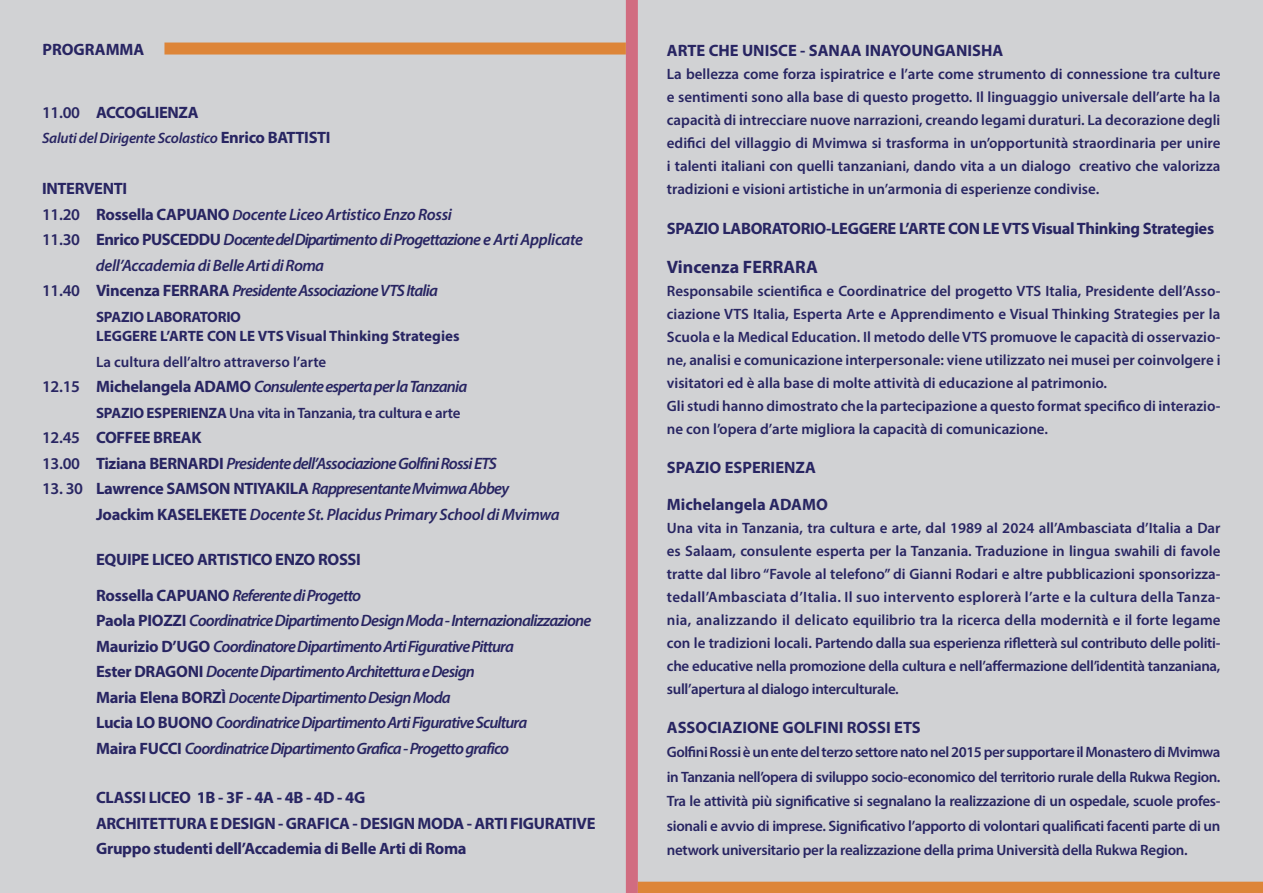
<style>
.page{position:relative;width:1263px;height:893px;background:#d1d2d4}
.page>*{position:absolute;margin:0;border:0;box-sizing:border-box;transform-origin:0 0}
.t1{font:700 18px "Myriad Pro";color:#282562}
.t2{font:italic 600 16.5px "Myriad Pro";letter-spacing:-.05em;color:#282562}
.t3{font:700 16.5px "Myriad Pro";letter-spacing:-.02em;color:#282562}
.t4{font:italic 600 16.5px "Myriad Pro";letter-spacing:-.02em;color:#282562}
.t5{font:700 16.5px "Myriad Pro";color:#282562}
.t6{font:600 15px/23px "Myriad Pro";color:#282562;text-align:justify}
.t7{font:600 15px "Myriad Pro";letter-spacing:-.02em;color:#282562}
.t8{font:700 15px "Myriad Pro";color:#282562}
.t9{font:italic 600 15px "Myriad Pro";letter-spacing:-.02em;color:#282562}
.t10{font:700 15px "Myriad Pro";letter-spacing:-.02em;color:#282562}
.s1{font-weight:600}
.s2{font-weight:700;font-style:normal;font-size:16.5px}
.s3{font-style:normal}
.s4{font-weight:700;font-style:normal}
.s5{font-size:15px}
.s6{font-weight:700}
</style>
<div class="page">
<div style="left:626px;top:0;width:12px;height:893px;background:#d16c80"></div>
<div style="left:164px;top:43px;width:462px;height:12px;background:#dd8538"></div>
<div style="left:638px;top:882px;width:625px;height:11px;background:#dd8538"></div>
<p class="t5" style="left:43px;top:39px;width:103px">PROGRAMMA</p>
<p class="t3" style="left:42px;top:101px;width:158px"><span class="s1">11.00</span> ACCOGLIENZA</p>
<p class="t9" style="left:42px;top:129px;width:290px">Saluti del Dirigente Scolastico <span class="s2">Enrico BATTISTI</span></p>
<p class="t3" style="left:42px;top:178px;width:87px">INTERVENTI</p>
<p class="t4" style="left:42px;top:204px;width:411px"><span class="s3">11.20</span> <span class="s4">Rossella CAPUANO</span> <span class="s5">D</span>ocente Liceo Artistico Enzo Rossi</p>
<p class="t2" style="left:42px;top:229px;width:543px"><span class="s3">11.30</span> <span class="s4">Enrico PUSCEDDU</span> Docente del Dipartimento di Progettazione e Arti Applicate</p>
<p class="t4" style="left:96px;top:255px;width:230px">dell’Accademia di Belle Arti di Roma</p>
<p class="t2" style="left:42px;top:280px;width:397px"><span class="s3">11.40</span> <span class="s4">Vincenza FERRARA</span> Presidente Associazione VTS Italia</p>
<p class="t10" style="left:96px;top:307px;width:146px">SPAZIO LABORATORIO</p>
<p class="t8" style="left:96px;top:326px;width:365px">LEGGERE L’ARTE CON LE VTS Visual Thinking Strategies</p>
<p class="t6" style="left:96px;top:350px;width:232px">La cultura dell’altro attraverso l’arte</p>
<p class="t2" style="left:42px;top:376px;width:427px"><span class="s3">12.15</span> <span class="s4">Michelangela ADAMO</span> Consulente esperta per la Tanzania</p>
<p class="t7" style="left:96px;top:403px;width:366px"><span class="s6">SPAZIO ESPERIENZA</span> Una vita in Tanzania, tra cultura e arte</p>
<p class="t3" style="left:42px;top:427px;width:161px"><span class="s1">12.45</span> COFFEE BREAK</p>
<p class="t2" style="left:42px;top:453px;width:456px"><span class="s3">13.00</span> <span class="s4">Tiziana BERNARDI</span> Presidente dell’Associazione Golfini Rossi ETS</p>
<p class="t2" style="left:42px;top:478px;width:469px"><span class="s3">13. 30</span> <span class="s4">Lawrence SAMSON NTIYAKILA</span> Rappresentante Mvimwa Abbey</p>
<p class="t4" style="left:96px;top:504px;width:465px"><span class="s4">Joackim KASELEKETE</span> Docente St. Placidus Primary School di Mvimwa</p>
<p class="t3" style="left:96px;top:548px;width:266px">EQUIPE LICEO ARTISTICO ENZO ROSSI</p>
<p class="t2" style="left:96px;top:585px;width:267px"><span class="s4">Rossella CAPUANO</span> Referente di Progetto</p>
<p class="t2" style="left:96px;top:610px;width:497px"><span class="s4">Paola PIOZZI</span> Coordinatrice Dipartimento Design Moda - Internazionalizzazione</p>
<p class="t2" style="left:96px;top:636px;width:419px"><span class="s4">Maurizio D’UGO</span> Coordinatore Dipartimento Arti Figurative Pittura</p>
<p class="t2" style="left:96px;top:661px;width:380px"><span class="s4">Ester DRAGONI</span> Docente Dipartimento Architettura e Design</p>
<p class="t2" style="left:96px;top:687px;width:356px"><span class="s4">Maria Elena BORZÌ</span> <span class="s5">D</span>ocente Dipartimento Design Moda</p>
<p class="t2" style="left:96px;top:712px;width:433px"><span class="s4">Lucia LO BUONO</span> Coordinatrice Dipartimento Arti Figurative Scultura</p>
<p class="t2" style="left:96px;top:738px;width:414px"><span class="s4">Maira FUCCI</span> Coordinatrice Dipartimento Grafica - Progetto grafico</p>
<p class="t3" style="left:96px;top:787px;width:271px">CLASSI LICEO 1B - 3F - 4A - 4B - 4D - 4G</p>
<p class="t3" style="left:96px;top:812px;width:501px">ARCHITETTURA E DESIGN - GRAFICA - DESIGN MODA - ARTI FIGURATIVE</p>
<p class="t3" style="left:96px;top:838px;width:372px">Gruppo studenti dell’Accademia di Belle Arti di Roma</p>
<p class="t5" style="left:667px;top:40px;width:338px">ARTE CHE UNISCE - SANAA INAYOUNGANISHA</p>
<p class="t6" style="left:667px;top:62px;width:555px">La bellezza come forza ispiratrice e l’arte come strumento di connessione tra culture e sentimenti sono alla base di questo progetto. Il linguaggio universale dell’arte ha la capacità di intrecciare nuove narrazioni, creando legami duraturi. La decorazione degli edifici del villaggio di Mvimwa si trasforma in un’opportunità straordinaria per unire i talenti italiani con quelli tanzaniani, dando vita a un dialogo creativo che valorizza tradizioni e visioni artistiche in un’armonia di esperienze condivise.</p>
<p class="t3" style="left:667px;top:217px;width:549px">SPAZIO LABORATORIO-LEGGERE L’ARTE CON LE VTS Visual Thinking Strategies</p>
<p class="t1" style="left:667px;top:255px;width:153px">Vincenza FERRARA</p>
<p class="t6" style="left:667px;top:279px;width:555px">Responsabile scientifica e Coordinatrice del progetto VTS Italia, Presidente dell’Asso&shy;ciazione VTS Italia, Esperta Arte e Apprendimento e Visual Thinking Strategies per la Scuola e la Medical Education. Il metodo delle VTS promuove le capacità di osservazio&shy;ne, analisi e comunicazione interpersonale: viene utilizzato nei musei per coinvolgere i visitatori ed è alla base di molte attività di educazione al patrimonio.</p>
<p class="t6" style="left:667px;top:394px;width:555px">Gli studi hanno dimostrato che la partecipazione a questo format specifico di interazio&shy;ne con l’opera d’arte migliora la capacità di comunicazione.</p>
<p class="t5" style="left:667px;top:457px;width:151px">SPAZIO ESPERIENZA</p>
<p class="t5" style="left:667px;top:493px;width:162px">Michelangela ADAMO</p>
<p class="t6" style="left:667px;top:516px;width:555px">Una vita in Tanzania, tra cultura e arte, dal 1989 al 2024 all’Ambasciata d’Italia a Dar es Salaam, consulente esperta per la Tanzania. Traduzione in lingua swahili di favole tratte dal libro “Favole al telefono” di Gianni Rodari e altre pubblicazioni sponsorizza&shy;tedall’Ambasciata d’Italia. Il suo intervento esplorerà l’arte e la cultura della Tanza&shy;nia, analizzando il delicato equilibrio tra la ricerca della modernità e il forte legame con le tradizioni locali. Partendo dalla sua esperienza rifletterà sul contributo delle politi&shy;che educative nella promozione della cultura e nell’affermazione dell’identità tanzaniana, sull’apertura al dialogo interculturale.</p>
<p class="t5" style="left:667px;top:717px;width:255px">ASSOCIAZIONE GOLFINI ROSSI ETS</p>
<p class="t6" style="left:667px;top:740px;width:555px;line-height:24.5px">Golfini Rossi è un ente del terzo settore nato nel 2015 per supportare il Monastero di Mvimwa in Tanzania nell’opera di sviluppo socio-economico del territorio rurale della Rukwa Region.<br>Tra le attività più significative si segnalano la realizzazione di un ospedale, scuole profes&shy;sionali e avvio di imprese. Significativo l’apporto di volontari qualificati facenti parte di un network universitario per la realizzazione della prima Università della Rukwa Region.</p>
</div>
